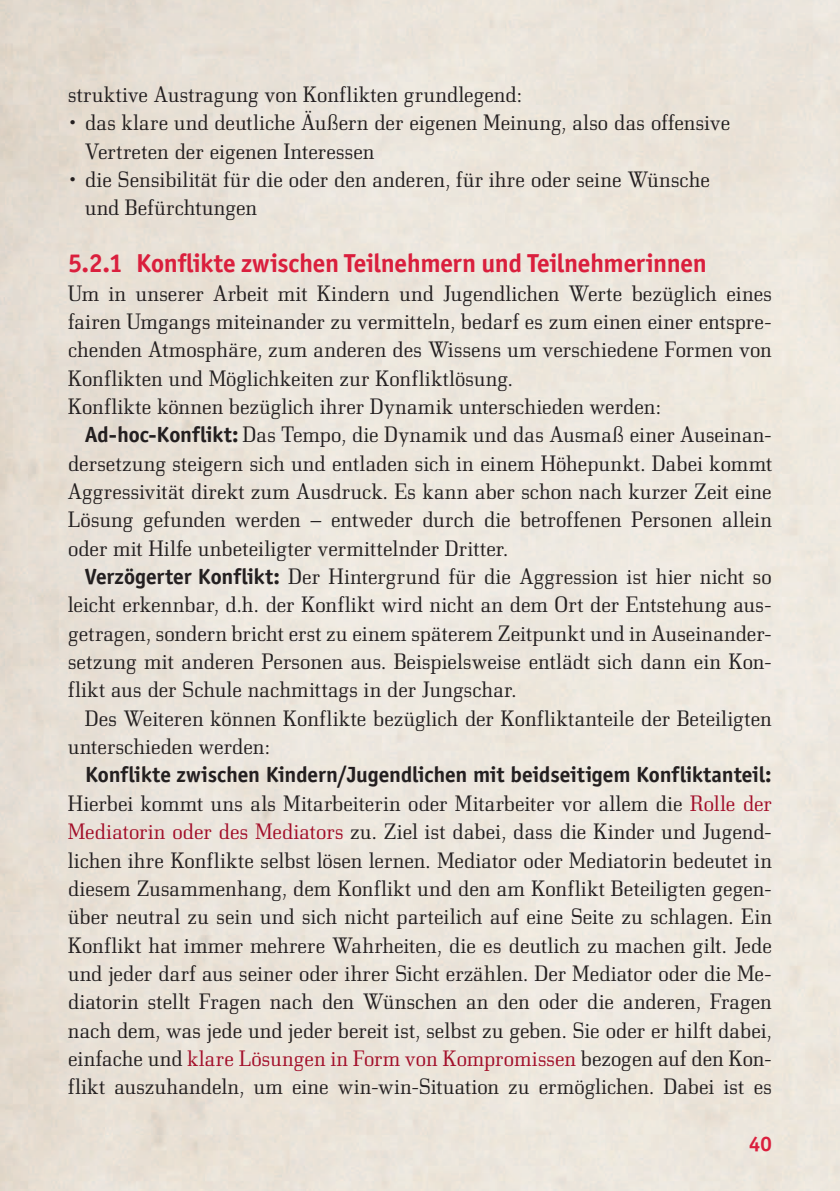
<style>
.page{position:relative;width:840px;height:1191px;background:#fff}
.page>*{position:absolute;margin:0;border:0;box-sizing:border-box;transform-origin:0 0}
.t1{font:700 26px "Officina Sans ITC Std";letter-spacing:-.01em;color:#da1f3d}
.t2{font:22px/28.4px "Bodonitown";letter-spacing:.015em;color:#231f20}
.t3{font:700 22px "Officina Sans ITC Std";letter-spacing:-.005em;color:#231f20}
.t4{font:700 21px "Officina Sans ITC Std";color:#da1f3d}
.s1{font-family:"Officina Sans ITC Std";font-weight:700}
.s2{color:#a20e29}
</style>
<div class="page">
<p class="t2" style="left:68px;top:80px;width:455px">struktive Austragung von Konflikten grundlegend:</p>
<p class="t2" style="left:85px;top:109px;width:646px;text-indent:-17px">• das klare und deutliche Äußern der eigenen Meinung, also das offensive<br>Vertreten der eigenen Interessen</p>
<p class="t2" style="left:85px;top:165px;width:626px;text-indent:-17px">• die Sensibilität für die oder den anderen, für ihre oder seine Wünsche und Befürchtungen</p>
<p class="t1" style="left:68px;top:247px;width:639px">5.2.1 Konflikte zwischen Teilnehmern und Teilnehmerinnen</p>
<p class="t2" style="left:68px;top:279px;width:704px">Um in unserer Arbeit mit Kindern und Jugendlichen Werte bezüglich eines fairen Umgangs miteinander zu vermitteln, bedarf es zum einen einer entspre&shy;chenden Atmosphäre, zum anderen des Wissens um verschiedene Formen von Konflikten und Möglichkeiten zur Konfliktlösung.<br>Konflikte können bezüglich ihrer Dynamik unterschieden werden:</p>
<p class="t2" style="left:68px;top:420px;width:705px;text-align:justify;text-indent:17px"><span class="s1">Ad-hoc-Konflikt:</span> Das Tempo, die Dynamik und das Ausmaß einer Auseinan&shy;dersetzung steigern sich und entladen sich in einem Höhepunkt. Dabei kommt Aggressivität direkt zum Ausdruck. Es kann aber schon nach kurzer Zeit eine Lösung gefunden werden – entweder durch die betroffenen Personen allein oder mit Hilfe unbeteiligter vermittelnder Dritter.</p>
<p class="t2" style="left:68px;top:562px;width:704px;text-align:justify;text-indent:17px"><span class="s1">Verzögerter Konflikt:</span> Der Hintergrund für die Aggression ist hier nicht so leicht erkennbar, d.h. der Konflikt wird nicht an dem Ort der Entstehung aus&shy;getragen, sondern bricht erst zu einem späterem Zeitpunkt und in Auseinander&shy;setzung mit anderen Personen aus. Beispielsweise entlädt sich dann ein Kon&shy;flikt aus der Schule nachmittags in der Jungschar.</p>
<p class="t2" style="left:68px;top:704px;width:704px;text-indent:17px">Des Weiteren können Konflikte bezüglich der Konfliktanteile der Beteiligten unterschieden werden:</p>
<p class="t3" style="left:85px;top:761px;width:687px">Konflikte zwischen Kindern/Jugendlichen mit beidseitigem Konfliktanteil:</p>
<p class="t2" style="left:68px;top:789px;width:705px;text-align:justify">Hierbei kommt uns als Mitarbeiterin oder Mitarbeiter vor allem die <span class="s2">Rolle der Mediatorin oder des Mediators</span> zu. Ziel ist dabei, dass die Kinder und Jugend&shy;lichen ihre Konflikte selbst lösen lernen. Mediator oder Mediatorin bedeutet in diesem Zusammenhang, dem Konflikt und den am Konflikt Beteiligten gegen&shy;über neutral zu sein und sich nicht parteilich auf eine Seite zu schlagen. Ein Konflikt hat immer mehrere Wahrheiten, die es deutlich zu machen gilt. Jede und jeder darf aus seiner oder ihrer Sicht erzählen. Der Mediator oder die Me&shy;diatorin stellt Fragen nach den Wünschen an den oder die anderen, Fragen nach dem, was jede und jeder bereit ist, selbst zu geben. Sie oder er hilft dabei, einfache und <span class="s2">klare Lösungen in Form von Kompromissen</span> bezogen auf den Kon&shy;flikt auszuhandeln, um eine win-win-Situation zu ermöglichen. Dabei ist es</p>
<p class="t4" style="left:748px;top:1131px;width:24px">40</p>
</div>
